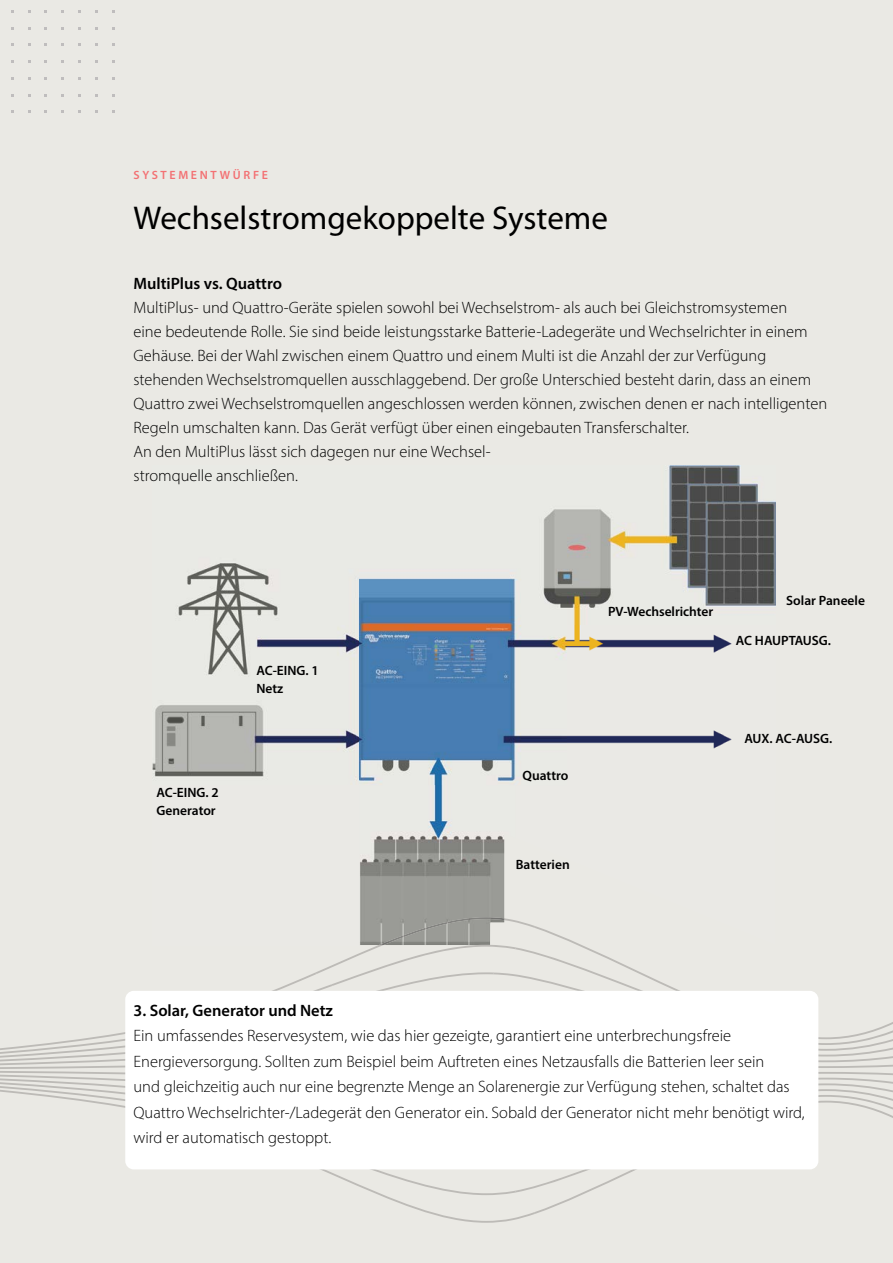
<style>
.page{position:relative;width:893px;height:1263px;background:#eae9e4}
.page>*{position:absolute;margin:0;border:0;box-sizing:border-box;transform-origin:0 0}
.t1{font:33px "Myriad Pro";color:#000}
.t2{font:300 16.5px/24px "Myriad Pro";color:#000}
.t3{font:600 16.5px "Myriad Pro";color:#000}
.t4{font:600 13.5px/18px "Myriad Pro";color:#000}
.t5{font:600 12px "Myriad Pro";letter-spacing:.22em;color:#f37173}
</style>
<div class="page">
<img style="left:152px;top:466px;width:623px;height:319px">
<img style="left:360px;top:785px;width:145px;height:133px">
<img style="left:379px;top:917px;width:125px;height:1px">
<svg style="left:0;top:918px;width:893px;height:305px"></svg>
<p class="t5" style="left:134px;top:167px;width:136px">SYSTEMENTWÜRFE</p>
<h1 class="t1" style="left:134px;top:198px;width:476px">Wechselstromgekoppelte Systeme</h1>
<p class="t3" style="left:134px;top:273px;width:150px">MultiPlus vs. Quattro</p>
<p class="t2" style="left:134px;top:295px;width:695px">MultiPlus- und Quattro-Geräte spielen sowohl bei Wechselstrom- als auch bei Gleichstrom systemen<br>eine bedeutende Rolle. Sie sind beide leistungsstarke Batterie-Ladegeräte und Wechselrichter in einem Gehäuse. Bei der Wahl zwischen einem Quattro und einem Multi ist die Anzahl der zur Verfügung stehenden Wechselstromquellen ausschlaggebend. Der große Unterschied besteht darin, dass an einem Quattro zwei Wechselstromquellen angeschlossen werden können, zwischen denen er nach intelligenten Regeln umschalten kann. Das Gerät verfügt über einen eingebauten Transferschalter.<br>An den MultiPlus lässt sich dagegen nur eine Wechsel-<br>stromquelle anschließen.</p>
<p class="t4" style="left:156px;top:783px;width:64px">AC-EING. 2<br>Generator</p>
<p class="t4" style="left:256px;top:661px;width:64px">AC-EING. 1<br>Netz</p>
<p class="t4" style="left:523px;top:766px;width:47px">Quattro</p>
<p class="t4" style="left:516px;top:855px;width:55px">Batterien</p>
<p class="t4" style="left:608px;top:602px;width:107px">PV-Wechselrichter</p>
<p class="t4" style="left:786px;top:591px;width:80px">Solar Paneele</p>
<p class="t4" style="left:736px;top:631px;width:97px">AC HAUPTAUSG.</p>
<p class="t4" style="left:744px;top:729px;width:89px">AUX. AC-AUSG.</p>
<p class="t3" style="left:134px;top:1000px;width:201px">3. Solar, Generator und Netz</p>
<p class="t2" style="left:134px;top:1023px;width:673px;line-height:25.5px">Ein umfassendes Reservesystem, wie das hier gezeigte, garantiert eine unterbrechungsfreie Energieversorgung. Sollten zum Beispiel beim Auftreten eines Netzausfalls die Batterien leer sein<br>und gleichzeitig auch nur eine begrenzte Menge an Solarenergie zur Verfügung stehen, schaltet das Quattro Wechselrichter-/Ladegerät den Generator ein. Sobald der Generator nicht mehr benötigt wird, wird er automatisch gestoppt.</p>
</div>
